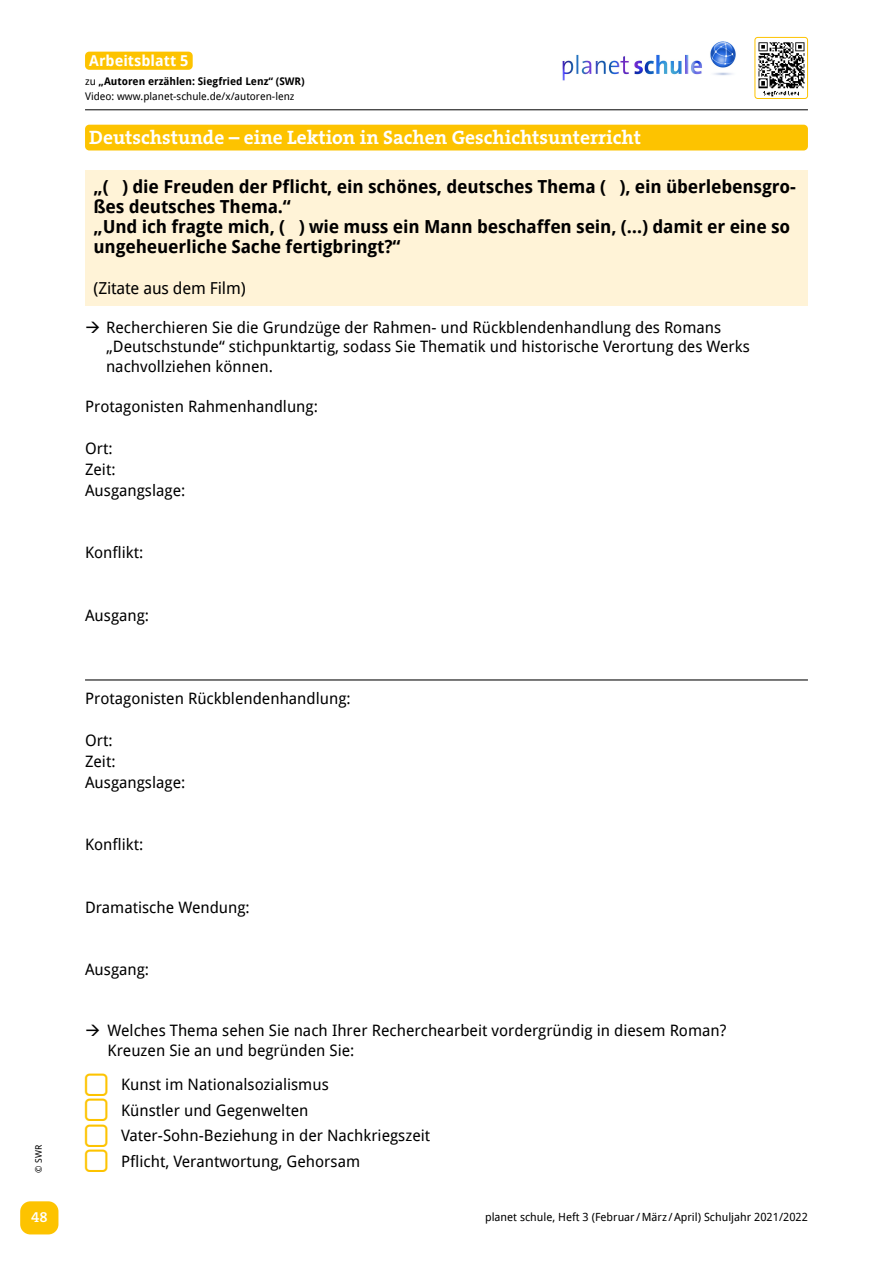
<style>
.page{position:relative;width:893px;height:1263px;background:#fff}
.page>*{position:absolute;margin:0;border:0;box-sizing:border-box;transform-origin:0 0}
.t1{font:700 19.5px "The Serif B7";color:#fff}
.t2{font:700 18px/20.2px "Droid Sans";letter-spacing:-.01em;color:#000}
.t3{font:16.5px "Droid Sans";letter-spacing:-.01em;color:#000}
.t4{font:15.75px/20.9px "Droid Sans";color:#000}
.t5{font:700 15px "Droid Sans";color:#fff}
.t6{font:600 15px "The Serif B6";color:#fff}
.t7{font:11.25px "Droid Sans";color:#000}
.t8{font:10.5px/14.2px "Droid Sans";color:#000}
.t9{font:9px "Droid Sans";color:#000}
.s1{font-weight:700}
</style>
<div class="page">
<hr style="left:85px;top:109px;width:723px;height:1px;background:#000">
<div style="left:85px;top:170px;width:723px;height:56px;background:#fff3d7"></div>
<div style="left:85px;top:211px;width:723px;height:55px;background:#fff3d7"></div>
<div style="left:85px;top:252px;width:723px;height:34px;background:#fff3d7"></div>
<div style="left:85px;top:273px;width:723px;height:33px;background:#fff3d7"></div>
<div style="left:20px;top:1201px;width:38px;height:33px;background:#fdc300;border-radius:10px"></div>
<div style="left:85px;top:125px;width:723px;height:25px;background:#fdc300;border-radius:4px"></div>
<div style="left:85px;top:52px;width:108px;height:18px;background:#fdc300;border-radius:4px"></div>
<img style="left:755px;top:37px;width:50px;height:60px">
<div style="left:755px;top:37px;width:53px;height:62px;border:1px solid #fdc300;border-radius:3px"></div>
<hr style="left:85px;top:679px;width:723px;height:1px;background:#000">
<img style="left:562px;top:41px;width:174px;height:40px">
<p class="t9" style="left:33px;top:1172px;width:29px;rotate:-90deg">© SWR</p>
<p class="t6" style="left:31px;top:1208px;width:18px">48</p>
<p class="t5" style="left:89px;top:50px;width:101px">Arbeitsblatt 5</p>
<p class="t8" style="left:85px;top:74px;width:221px">zu <span class="s1">„Autoren erzählen: Siegfried Lenz“ (SWR)<br></span>Video: www.planet-schule.de/x/autoren-lenz</p>
<p class="t1" style="left:89px;top:127px;width:553px">Deutschstunde – eine Lektion in Sachen Geschichtsunterricht</p>
<p class="t2" style="left:94px;top:175px;width:704px">„( ) die Freuden der Pflicht, ein schönes, deutsches Thema ( ), ein überlebensgro&shy;ßes deutsches Thema.“<br>„Und ich fragte mich, ( ) wie muss ein Mann beschaffen sein, (…) damit er eine so ungeheuerliche Sache fertigbringt?“</p>
<p class="t3" style="left:94px;top:276px;width:154px">(Zitate aus dem Film)</p>
<p class="t4" style="left:106px;top:317px;width:645px;line-height:19.5px;text-indent:-21px">→ Recherchieren Sie die Grundzüge der Rahmen- und Rückblendenhandlung des Romans „Deutschstunde“ stichpunktartig, sodass Sie Thematik und historische Verortung des Werks nachvollziehen können.</p>
<p class="t4" style="left:85px;top:396px;width:234px">Protagonisten Rahmenhandlung:</p>
<p class="t4" style="left:85px;top:437px;width:102px">Ort:<br>Zeit:<br>Ausgangslage:</p>
<p class="t4" style="left:85px;top:542px;width:60px">Konflikt:</p>
<p class="t4" style="left:85px;top:604px;width:66px">Ausgang:</p>
<p class="t4" style="left:85px;top:687px;width:267px">Protagonisten Rückblendenhandlung:</p>
<p class="t4" style="left:85px;top:729px;width:102px">Ort:<br>Zeit:<br>Ausgangslage:</p>
<p class="t4" style="left:85px;top:833px;width:60px">Konflikt:</p>
<p class="t4" style="left:85px;top:896px;width:166px">Dramatische Wendung:</p>
<p class="t4" style="left:85px;top:959px;width:66px">Ausgang:</p>
<p class="t4" style="left:108px;top:1020px;width:620px;line-height:19.5px;text-indent:-23px">→ Welches Thema sehen Sie nach Ihrer Recherchearbeit vordergründig in diesem Roman?<br>Kreuzen Sie an und begründen Sie:</p>
<p class="t4" style="left:121px;top:1071px;width:311px;line-height:25.5px">Kunst im Nationalsozialismus<br>Künstler und Gegenwelten Vater-Sohn-Beziehung in der Nachkriegszeit Pflicht, Verantwortung, Gehorsam</p>
<p class="t7" style="left:485px;top:1209px;width:324px">planet schule, Heft 3 (Februar/März /April) Schuljahr 2021/2022</p>
</div>
